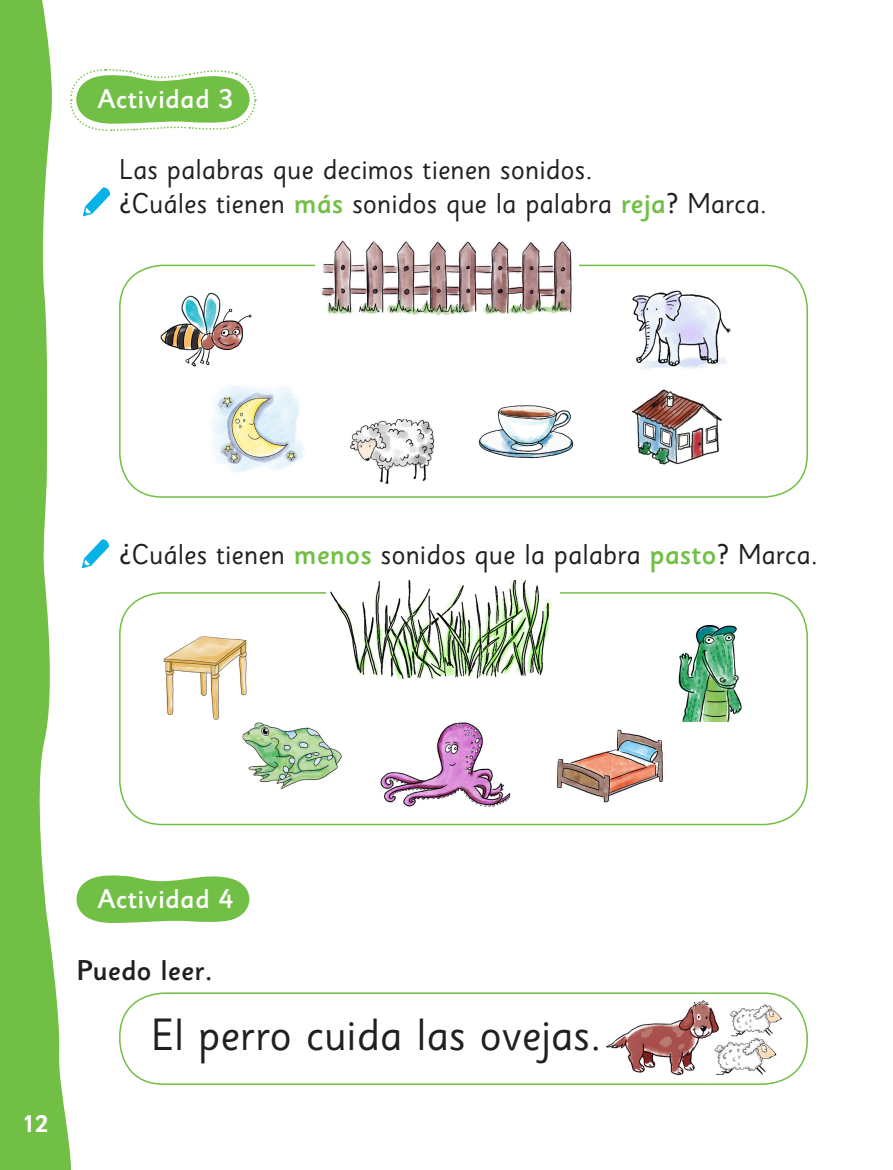
<style>
.page{position:relative;width:893px;height:1170px;background:#fff}
.page>*{position:absolute;margin:0;border:0;box-sizing:border-box;transform-origin:0 0}
.Texto{font:45px "Sassoon Sans Std";color:#231f20}
.instrucc{font:28.5px "Sassoon Sans Std";color:#231f20}
.Puedo_leer{font:500 28.5px "Sassoon Sans Std";color:#231f20}
.ACTIVIDAD{font:500 27px "Sassoon Sans Std";letter-spacing:.01em;color:#fff}
.t1{font:700 24px "Sassoon Sans Std";color:#fff}
.s1{font-weight:500;color:#71bf44}
</style>
<div class="page">
<svg style="left:0;top:0;width:71px;height:1169px;fill:#71bf44"></svg>
<img style="left:729px;top:1004px;width:53px;height:30px">
<img style="left:605px;top:1000px;width:114px;height:76px">
<svg style="left:82px;top:539px;width:27px;height:29px"></svg>
<svg style="left:83px;top:187px;width:27px;height:29px"></svg>
<img style="left:350px;top:419px;width:85px;height:65px">
<img style="left:163px;top:636px;width:84px;height:84px">
<img style="left:160px;top:292px;width:92px;height:75px">
<img style="left:211px;top:385px;width:94px;height:87px">
<img style="left:478px;top:405px;width:96px;height:54px">
<img style="left:632px;top:290px;width:99px;height:79px">
<img style="left:631px;top:389px;width:91px;height:76px">
<div style="left:119px;top:264px;width:689px;height:233px;border:2px solid #71bf44;border-radius:43px"></div>
<div style="left:119px;top:592px;width:689px;height:233px;border:2px solid #71bf44;border-radius:43px"></div>
<img style="left:380px;top:722px;width:131px;height:85px">
<img style="left:229px;top:706px;width:113px;height:83px">
<img style="left:557px;top:721px;width:138px;height:82px">
<img style="left:678px;top:625px;width:64px;height:96px">
<img style="left:316px;top:240px;width:262px;height:75px">
<img style="left:326px;top:580px;width:234px;height:100px">
<svg style="left:69px;top:68px;width:188px;height:64px"></svg>
<svg style="left:76px;top:875px;width:174px;height:48px;background:#86c85f"></svg>
<div style="left:119px;top:992px;width:689px;height:92px;border:2px solid #71bf44;border-radius:44px"></div>
<img style="left:710px;top:1034px;width:69px;height:49px">
<p class="ACTIVIDAD" style="left:97px;top:82px;width:138px">Actividad 3</p>
<p class="instrucc" style="left:119px;top:152px;width:475px">Las palabras que decimos tienen sonidos.</p>
<p class="instrucc" style="left:119px;top:186px;width:650px">¿Cuáles tienen <span class="s1">más</span> sonidos que la palabra <span class="s1">reja</span>? Marca.</p>
<p class="instrucc" style="left:119px;top:536px;width:700px">¿Cuáles tienen <span class="s1">menos</span> sonidos que la palabra <span class="s1">pasto</span>? Marca.</p>
<p class="t1" style="left:22px;top:1109px;width:28px">12</p>
<p class="ACTIVIDAD" style="left:97px;top:882px;width:138px">Actividad 4</p>
<p class="Puedo_leer" style="left:77px;top:953px;width:138px">Puedo leer.</p>
<p class="Texto" style="left:151px;top:1007px;width:452px">El perro cuida las ovejas.</p>
</div>
